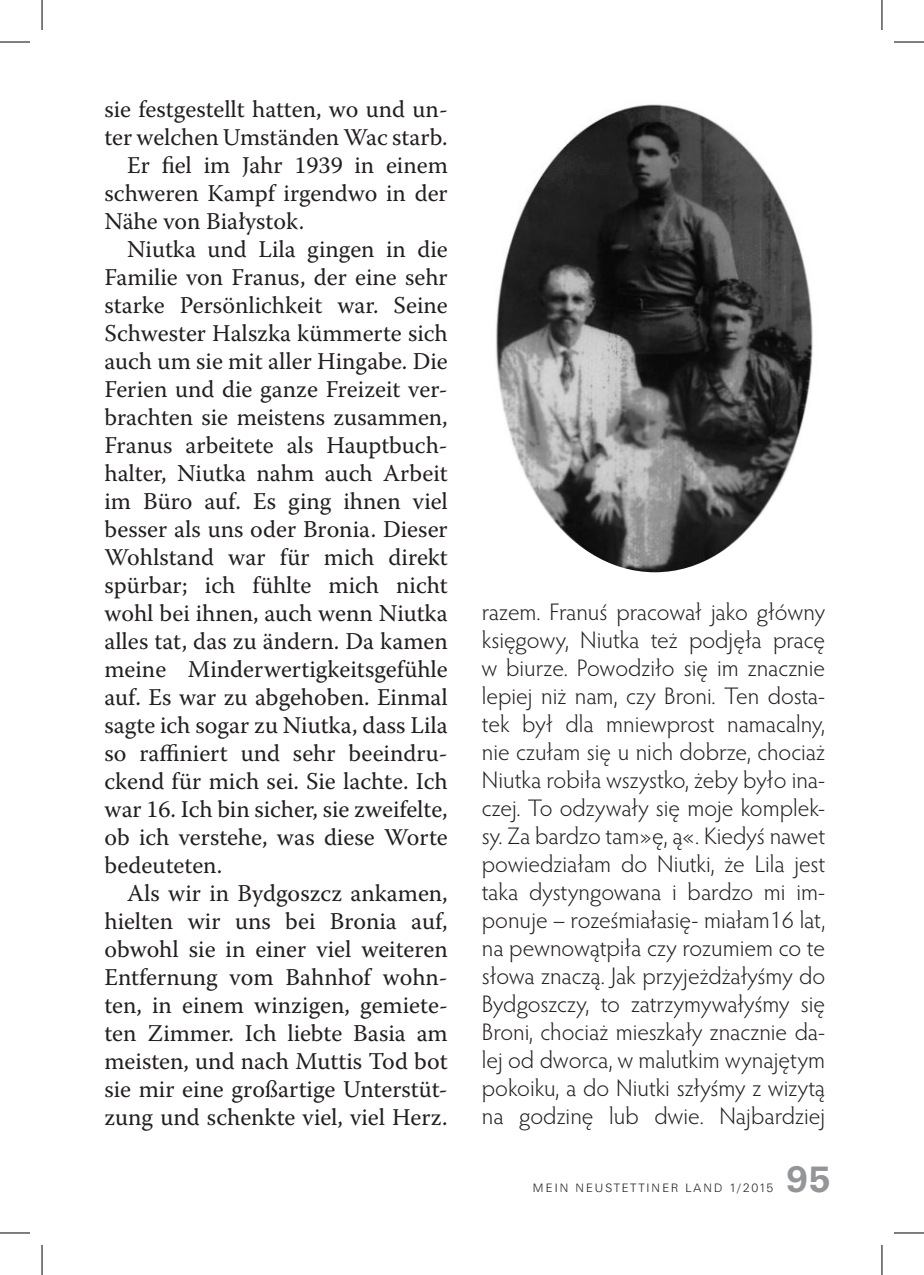
<style>
.page{position:relative;width:924px;height:1275px;background:#fff}
.page>*{position:absolute;margin:0;border:0;box-sizing:border-box;transform-origin:0 0}
.t1{font:700 36px "Univers BQ";color:#939598}
.t2{font:24px "Warnock Pro";color:#231f20}
.t3{font:300 24px/28px "Hypatia Sans Pro";color:#231f20;text-align:justify}
.t4{font:300 12px "Univers BQ";letter-spacing:.17em;color:#231f20}
</style>
<div class="page">
<img style="left:496px;top:104px;width:317px;height:468px">
<hr style="left:0;top:42px;width:30px;height:1px;background:#000">
<hr style="left:893px;top:42px;width:30px;height:1px;background:#000">
<hr style="left:0;top:1232px;width:30px;height:1px;background:#000">
<hr style="left:893px;top:1232px;width:30px;height:1px;background:#000">
<hr style="left:42px;top:0;width:1px;height:30px;background:#000">
<hr style="left:42px;top:1245px;width:1px;height:30px;background:#000">
<hr style="left:881px;top:0;width:1px;height:30px;background:#000">
<hr style="left:881px;top:1245px;width:1px;height:30px;background:#000">
<p class="t2" style="left:104px;top:94px;width:345px">sie festgestellt hatten, wo und un-</p>
<p class="t2" style="left:104px;top:122px;width:344px">ter welchen Umständen Wac starb.</p>
<p class="t2" style="left:127px;top:150px;width:322px">Er fiel im Jahr 1939 in einem</p>
<p class="t2" style="left:104px;top:178px;width:345px">schweren Kampf irgendwo in der</p>
<p class="t2" style="left:104px;top:206px;width:201px">Nähe von Białystok.</p>
<p class="t2" style="left:127px;top:234px;width:322px">Niutka und Lila gingen in die</p>
<p class="t2" style="left:104px;top:262px;width:345px">Familie von Franus, der eine sehr</p>
<p class="t2" style="left:104px;top:290px;width:345px">starke Persönlichkeit war. Seine</p>
<p class="t2" style="left:104px;top:318px;width:344px">Schwester Halszka kümmerte sich</p>
<p class="t2" style="left:104px;top:346px;width:345px">auch um sie mit aller Hingabe. Die</p>
<p class="t2" style="left:104px;top:374px;width:344px">Ferien und die ganze Freizeit ver-</p>
<p class="t2" style="left:104px;top:402px;width:344px">brachten sie meistens zusammen,</p>
<p class="t2" style="left:104px;top:430px;width:344px">Franus arbeitete als Hauptbuch-</p>
<p class="t2" style="left:104px;top:458px;width:344px">halter, Niutka nahm auch Arbeit</p>
<p class="t2" style="left:104px;top:486px;width:345px">im Büro auf. Es ging ihnen viel</p>
<p class="t2" style="left:104px;top:514px;width:344px">besser als uns oder Bronia. Dieser</p>
<p class="t2" style="left:104px;top:542px;width:344px">Wohlstand war für mich direkt</p>
<p class="t2" style="left:104px;top:570px;width:345px">spürbar; ich fühlte mich nicht</p>
<p class="t2" style="left:104px;top:598px;width:344px">wohl bei ihnen, auch wenn Niutka</p>
<p class="t2" style="left:104px;top:626px;width:345px">alles tat, das zu ändern. Da kamen</p>
<p class="t2" style="left:104px;top:654px;width:344px">meine Minderwertigkeitsgefühle</p>
<p class="t2" style="left:104px;top:682px;width:345px">auf. Es war zu abgehoben. Einmal</p>
<p class="t2" style="left:104px;top:710px;width:345px">sagte ich sogar zu Niutka, dass Lila</p>
<p class="t2" style="left:104px;top:738px;width:344px">so raffiniert und sehr beeindru-</p>
<p class="t2" style="left:104px;top:766px;width:344px">ckend für mich sei. Sie lachte. Ich</p>
<p class="t2" style="left:104px;top:794px;width:344px">war 16. Ich bin sicher, sie zweifelte,</p>
<p class="t2" style="left:104px;top:822px;width:344px">ob ich verstehe, was diese Worte</p>
<p class="t2" style="left:104px;top:850px;width:119px">bedeuteten.</p>
<p class="t2" style="left:127px;top:878px;width:322px">Als wir in Bydgoszcz ankamen,</p>
<p class="t2" style="left:104px;top:906px;width:344px">hielten wir uns bei Bronia auf,</p>
<p class="t2" style="left:104px;top:934px;width:344px">obwohl sie in einer viel weiteren</p>
<p class="t2" style="left:104px;top:962px;width:344px">Entfernung vom Bahnhof wohn-</p>
<p class="t2" style="left:104px;top:990px;width:345px">ten, in einem winzigen, gemiete-</p>
<p class="t2" style="left:104px;top:1018px;width:345px">ten Zimmer. Ich liebte Basia am</p>
<p class="t2" style="left:104px;top:1046px;width:344px">meisten, und nach Muttis Tod bot</p>
<p class="t2" style="left:104px;top:1074px;width:344px">sie mir eine großartige Unterstüt-</p>
<p class="t2" style="left:104px;top:1102px;width:344px">zung und schenkte viel, viel Herz.</p>
<p class="t3" style="left:481px;top:597px;width:345px">razem. Franuś pracował jako główny księgowy, Niutka też podjęła pracę w biurze. Powodziło się im znacznie lepiej niż nam, czy Broni. Ten dosta&shy;tek był dla mniewprost namacalny, nie czułam się u nich dobrze, chociaż Niutka robiła wszystko, żeby było ina&shy;czej. To odzywały się moje komplek&shy;sy. Za bardzo tam»ę, ą«. Kiedyś nawet powiedziałam do Niutki, że Lila jest taka dystyngowana i bardzo mi im&shy;ponuje – roześmiałasię- miałam16 lat, na pewnowątpiła czy rozumiem co te słowa znaczą. Jak przyjeżdżałyśmy do Bydgoszczy, to zatrzymywałyśmy się Broni, chociaż mieszkały znacznie da&shy;lej od dworca, w malutkim wynajętym pokoiku, a do Niutki szłyśmy z wizytą na godzinę lub dwie. Najbardziej</p>
<p class="t4" style="left:532px;top:1180px;width:242px">MEIN NEUSTETTINER LAND 1/2015</p>
<h1 class="t1" style="left:785px;top:1158px;width:46px">95</h1>
</div>
